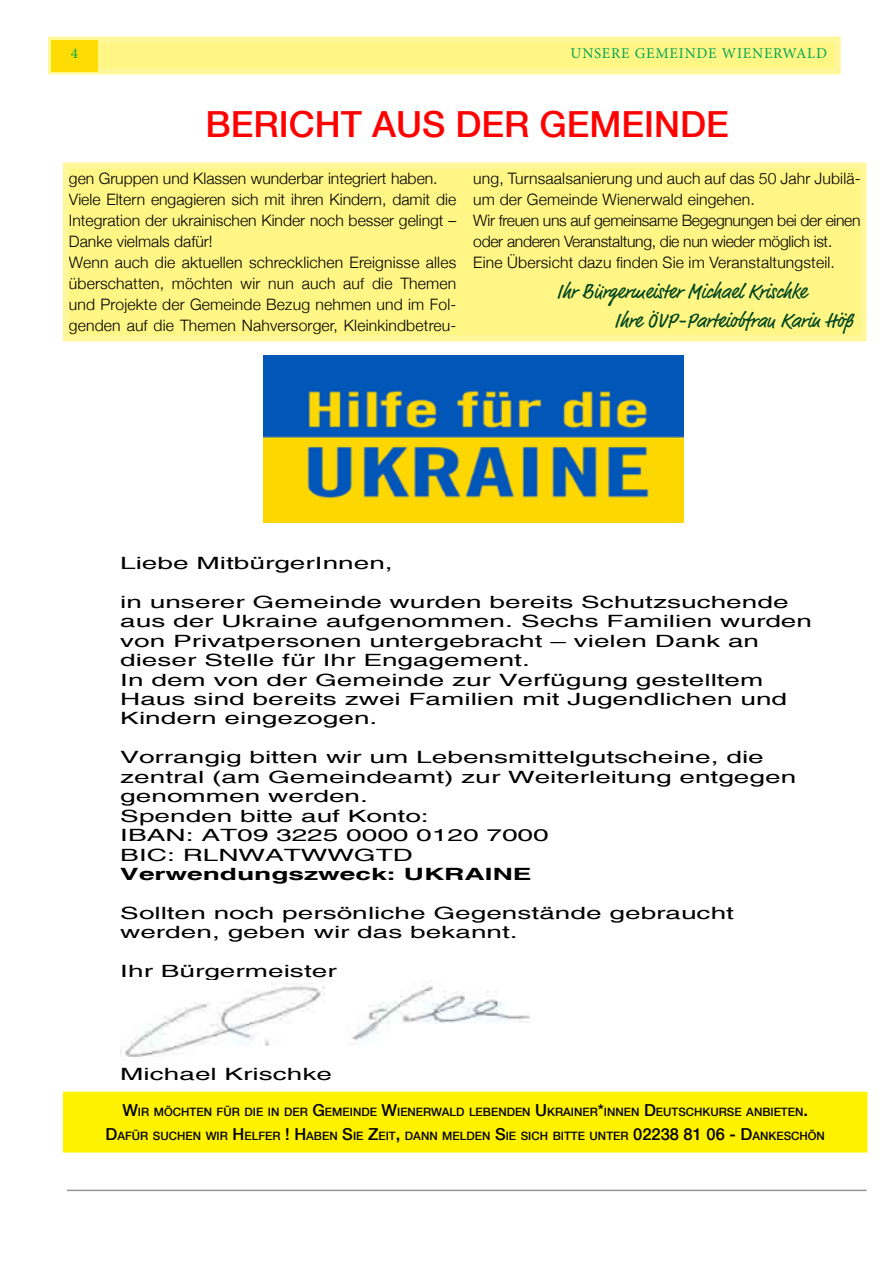
<style>
.page{position:relative;width:893px;height:1263px;background:#fff}
.page>*{position:absolute;margin:0;border:0;box-sizing:border-box;transform-origin:0 0}
.t1{font:500 36px "Helvetica Neue";color:#f00}
.t2{font:20.55px/29px "Market";color:#01461d}
.t3{font:16.95px/19.5px "Helvetica";color:#000;scale:1.66 1}
.t4{font:700 16.95px "Helvetica";color:#000;scale:1.66 1}
.t5{font:300 15.75px/21px "Helvetica Neue";letter-spacing:.01em;color:#000}
.t6{font:15px "Minion Pro";letter-spacing:.05em;color:#00a650}
.t7{font:500 11.55px/24px "Helvetica Neue";color:#000;text-align:center}
.s1{font-family:"Arial"}
.s2{font-size:16.5px}
</style>
<div class="page">
<div style="left:48px;top:37px;width:793px;height:37px;background:#fff685;border:6px solid #fff799"></div>
<div style="left:51px;top:40px;width:47px;height:31px;background:#ffdc04"></div>
<hr style="left:67px;top:1189px;width:800px;height:2px;background:#939598">
<div style="left:66px;top:166px;width:798px;height:172px;background:#fff685"></div>
<div style="left:63px;top:163px;width:804px;height:178px;border:6px solid #fff799"></div>
<img style="left:263px;top:355px;width:421px;height:167px">
<img style="left:120px;top:983px;width:410px;height:74px">
<div style="left:64px;top:1092px;width:803px;height:60px;background:#fff200"></div>
<p class="t6" style="left:71px;top:43px;width:9px">4</p>
<p class="t6" style="left:571px;top:43px;width:258px">UNSERE GEMEINDE WIENERWALD</p>
<h1 class="t1" style="left:205px;top:96px;width:525px">BERICHT AUS DER GEMEINDE</h1>
<p class="t5" style="left:69px;top:167px;width:389px">gen Gruppen und Klassen wunderbar integriert haben.<br>Viele Eltern engagieren sich mit ihren Kindern, damit die Integration der ukrainischen Kinder noch besser gelingt – Danke vielmals dafür!<br>Wenn auch die aktuellen schrecklichen Ereignisse alles überschatten, möchten wir nun auch auf die Themen und Projekte der Gemeinde Bezug nehmen und im Fol&shy;genden auf die Themen Nahversorger, Kleinkindbetreu-</p>
<p class="t5" style="left:473px;top:167px;width:389px">ung, Turnsaalsanierung und auch auf das 50 Jahr Jubilä&shy;um der Gemeinde Wienerwald eingehen.<br>Wir freuen uns auf gemeinsame Begegnungen bei der einen oder anderen Veranstaltung, die nun wieder möglich ist.<br>Eine Übersicht dazu finden Sie im Veranstaltungsteil.</p>
<h2 class="t2" style="left:615px;top:278px;width:240px;text-indent:-58px">Ihr Bürgermeister Michael Krischke<br>Ihre ÖVP-Parteiobfrau Karin Höß</h2>
<p class="t3" style="left:120px;top:554px;width:166px">Liebe MitbürgerInnen,</p>
<p class="t3" style="left:120px;top:593px;width:418px">in unserer Gemeinde wurden bereits Schutzsuchende aus der Ukraine aufgenommen. Sechs Familien wurden von Privatpersonen untergebracht <span class="s1">–</span> vielen Dank an dieser Stelle für Ihr Engagement.<br>In dem von der Gemeinde zur Verfügung gestelltem Haus sind bereits zwei Familien mit Jugendlichen und Kindern eingezogen.</p>
<p class="t3" style="left:120px;top:748px;width:409px">Vorrangig bitten wir um Lebensmittelgutscheine, die zentral (am Gemeindeamt) zur Weiterleitung entgegen genommen werden.<br>Spenden bitte auf Konto:<br>IBAN: AT09 3225 0000 0120 7000<br>BIC: RLNWATWWGTD</p>
<p class="t4" style="left:120px;top:863px;width:249px">Verwendungszweck: UKRAINE</p>
<p class="t3" style="left:120px;top:904px;width:371px">Sollten noch persönliche Gegenstände gebraucht werden, geben wir das bekannt.</p>
<p class="t3" style="left:120px;top:962px;width:132px">Ihr Bürgermeister</p>
<p class="t3" style="left:120px;top:1065px;width:129px">Michael Krischke</p>
<p class="t7" style="left:105px;top:1099px;width:721px"><span class="s2">W</span>IR MÖCHTEN FÜR DIE IN DER <span class="s2">G</span>EMEINDE <span class="s2">W</span>IENERWALD LEBENDEN <span class="s2">U</span>KRAINER<span class="s2">*</span>INNEN <span class="s2">D</span>EUTSCHKURSE ANBIETEN<span class="s2">.<br>D</span>AFÜR SUCHEN WIR <span class="s2">H</span> ELFER <span class="s2">! H</span>ABEN <span class="s2">S</span>IE <span class="s2">Z</span>EIT<span class="s2">,</span> DANN MELDEN <span class="s2">S</span>IE SICH BITTE UNTER <span class="s2">02238 81 06 - D</span>ANKESCHÖN</p>
</div>
